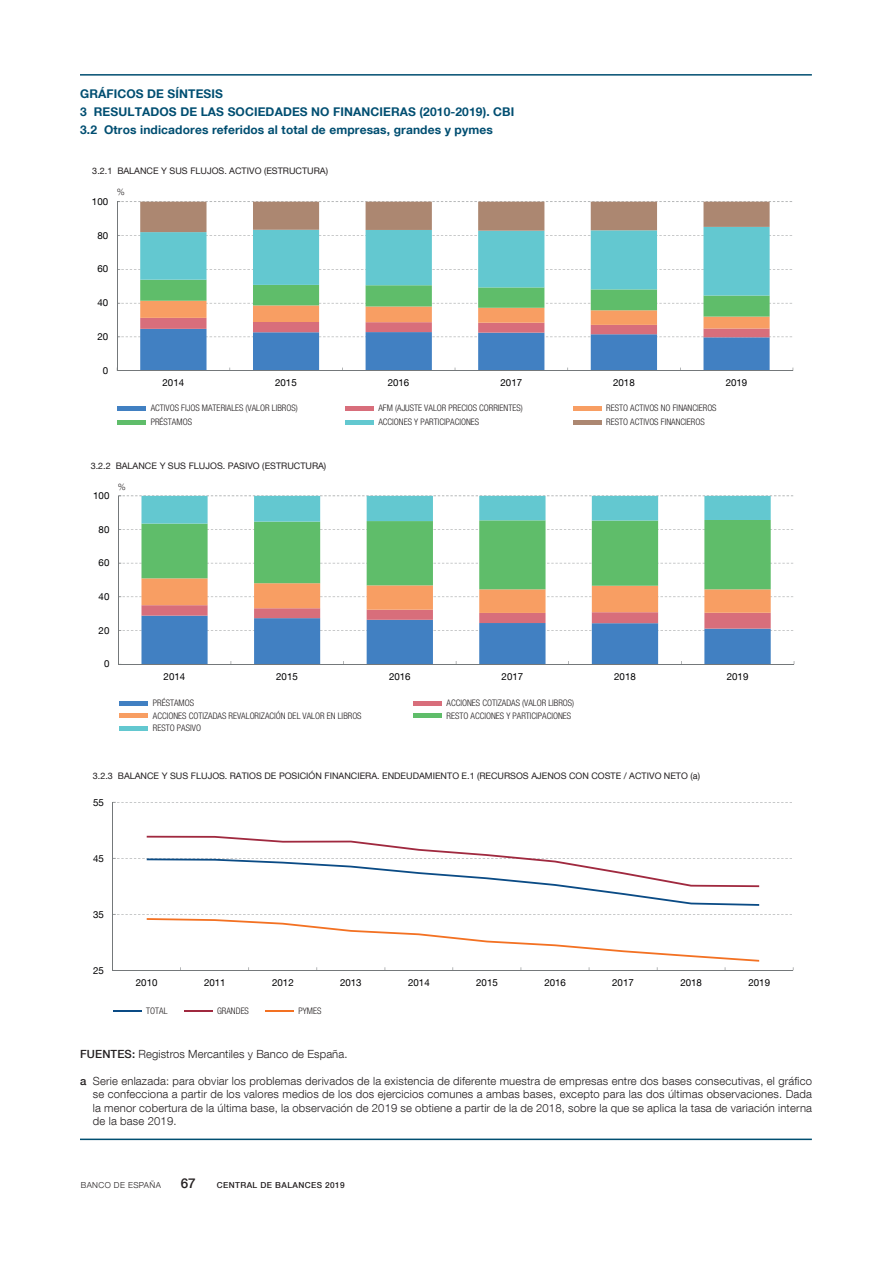
<style>
.page{position:relative;width:893px;height:1263px;background:#fff}
.page>*{position:absolute;margin:0;border:0;box-sizing:border-box;transform-origin:0 0}
.t1{font:500 13.5px "Bd E Neue Helvetica";color:#231f20}
.t2{font:700 12px/18px "Bd E Neue Helvetica";letter-spacing:.01em;color:#004e71}
.t3{font:300 11.25px/13.5px "Bd E Neue Helvetica";letter-spacing:.015em;color:#231f20;text-align:justify}
.t4{font:9.75px "Bd E Neue Helvetica";color:#000002}
.t5{font:300 condensed 9px "Bd E Neue Helvetica";color:#231f20}
.t6{font:9px "Bd E Neue Helvetica";color:#231f20}
.t7{font:300 9px "Bd E Neue Helvetica";color:#231f20}
.t8{font:500 8.25px "Bd E Neue Helvetica";letter-spacing:.05em;color:#231f20}
.t9{font:300 8.25px "Bd E Neue Helvetica";letter-spacing:.05em;color:#231f20}
.s1{font-weight:500}
</style>
<div class="page">
<hr style="left:80px;top:74px;width:732px;height:2px;background:#004e71">
<hr style="left:80px;top:1138px;width:732px;height:2px;background:#004e71">
<svg style="left:118px;top:201px;width:674px;height:136px"></svg>
<hr style="left:117px;top:202px;width:1px;height:169px;background:#74787a">
<hr style="left:117px;top:370px;width:676px;height:1px;background:#74787a">
<svg style="left:140px;top:202px;width:630px;height:168px"></svg>
<div style="left:118px;top:406px;width:28px;height:5px;background:#4180c2"></div>
<div style="left:345px;top:406px;width:29px;height:5px;background:#d86e7b"></div>
<div style="left:573px;top:406px;width:29px;height:5px;background:#f89e63"></div>
<div style="left:118px;top:420px;width:28px;height:5px;background:#5fbd6a"></div>
<div style="left:345px;top:420px;width:29px;height:5px;background:#63c8d0"></div>
<div style="left:573px;top:420px;width:29px;height:5px;background:#ac8771"></div>
<svg style="left:119px;top:495px;width:674px;height:136px"></svg>
<hr style="left:118px;top:496px;width:1px;height:168px;background:#74787a">
<hr style="left:118px;top:664px;width:676px;height:1px;background:#74787a">
<svg style="left:141px;top:496px;width:630px;height:168px"></svg>
<hr style="left:120px;top:701px;width:28px;height:4px;background:#4180c2">
<hr style="left:413px;top:701px;width:29px;height:4px;background:#d86e7b">
<hr style="left:120px;top:714px;width:28px;height:4px;background:#f89e63">
<hr style="left:413px;top:714px;width:29px;height:4px;background:#5fbd6a">
<div style="left:120px;top:726px;width:28px;height:5px;background:#63c8d0"></div>
<svg style="left:117px;top:802px;width:675px;height:113px"></svg>
<hr style="left:112px;top:802px;width:1px;height:168px;background:#74787a">
<hr style="left:113px;top:970px;width:680px;height:1px;background:#74787a">
<svg style="left:147px;top:836px;width:612px;height:70px"></svg>
<svg style="left:147px;top:918px;width:612px;height:52px"></svg>
<hr style="left:113px;top:1010px;width:29px;height:2px;background:#0a4b85">
<hr style="left:184px;top:1010px;width:29px;height:2px;background:#a0293f">
<hr style="left:265px;top:1010px;width:29px;height:2px;background:#f37122">
<p class="t2" style="left:80px;top:85px;width:436px">GRÁFICOS DE SÍNTESIS<br>3 RESULTADOS DE LAS SOCIEDADES NO FINANCIERAS (2010-2019). CBI<br>3.2 Otros indicadores referidos al total de empresas, grandes y pymes</p>
<p class="t6" style="left:92px;top:165px;width:237px">3.2.1 BALANCE Y SUS FLUJOS. ACTIVO (ESTRUCTURA)</p>
<p class="t7" style="left:117px;top:186px;width:10px">%</p>
<p class="t4" style="left:92px;top:195px;width:18px">100</p>
<p class="t4" style="left:98px;top:229px;width:12px">80</p>
<p class="t4" style="left:98px;top:263px;width:12px">60</p>
<p class="t4" style="left:98px;top:297px;width:12px">40</p>
<p class="t4" style="left:98px;top:331px;width:12px">20</p>
<p class="t4" style="left:103px;top:364px;width:7px">0</p>
<p class="t4" style="left:163px;top:377px;width:23px">2014</p>
<p class="t4" style="left:275px;top:377px;width:23px">2015</p>
<p class="t4" style="left:388px;top:377px;width:23px">2016</p>
<p class="t4" style="left:500px;top:377px;width:23px">2017</p>
<p class="t4" style="left:613px;top:377px;width:23px">2018</p>
<p class="t4" style="left:726px;top:377px;width:23px">2019</p>
<p class="t5" style="left:151px;top:403px;width:148px">ACTIVOS FIJOS MATERIALES (VALOR LIBROS)</p>
<p class="t5" style="left:378px;top:403px;width:146px">AFM (AJUSTE VALOR PRECIOS CORRIENTES)</p>
<p class="t5" style="left:606px;top:403px;width:112px">RESTO ACTIVOS NO FINANCIEROS</p>
<p class="t5" style="left:151px;top:417px;width:43px">PRÉSTAMOS</p>
<p class="t5" style="left:378px;top:417px;width:102px">ACCIONES Y PARTICIPACIONES</p>
<p class="t5" style="left:606px;top:417px;width:100px">RESTO ACTIVOS FINANCIEROS</p>
<p class="t6" style="left:91px;top:460px;width:237px">3.2.2 BALANCE Y SUS FLUJOS. PASIVO (ESTRUCTURA)</p>
<p class="t7" style="left:118px;top:481px;width:10px">%</p>
<p class="t4" style="left:93px;top:490px;width:18px">100</p>
<p class="t4" style="left:99px;top:523px;width:12px">80</p>
<p class="t4" style="left:99px;top:557px;width:12px">60</p>
<p class="t4" style="left:99px;top:590px;width:12px">40</p>
<p class="t4" style="left:99px;top:624px;width:12px">20</p>
<p class="t4" style="left:104px;top:658px;width:7px">0</p>
<p class="t4" style="left:164px;top:670px;width:23px">2014</p>
<p class="t4" style="left:276px;top:670px;width:23px">2015</p>
<p class="t4" style="left:389px;top:670px;width:23px">2016</p>
<p class="t4" style="left:502px;top:670px;width:23px">2017</p>
<p class="t4" style="left:614px;top:670px;width:23px">2018</p>
<p class="t4" style="left:727px;top:670px;width:23px">2019</p>
<p class="t5" style="left:153px;top:698px;width:43px">PRÉSTAMOS</p>
<p class="t5" style="left:446px;top:698px;width:129px">ACCIONES COTIZADAS (VALOR LIBROS)</p>
<p class="t5" style="left:153px;top:710px;width:210px">ACCIONES COTIZADAS REVALORIZACIÓN DEL VALOR EN LIBROS</p>
<p class="t5" style="left:446px;top:710px;width:126px">RESTO ACCIONES Y PARTICIPACIONES</p>
<p class="t5" style="left:153px;top:723px;width:50px">RESTO PASIVO</p>
<p class="t6" style="left:93px;top:770px;width:609px">3.2.3 BALANCE Y SUS FLUJOS. RATIOS DE POSICIÓN FINANCIERA. ENDEUDAMIENTO E.1 (RECURSOS AJENOS CON COSTE / ACTIVO NETO (a)</p>
<p class="t4" style="left:93px;top:796px;width:12px">55</p>
<p class="t4" style="left:93px;top:852px;width:12px">45</p>
<p class="t4" style="left:93px;top:908px;width:12px">35</p>
<p class="t4" style="left:93px;top:964px;width:12px">25</p>
<p class="t4" style="left:136px;top:976px;width:23px">2010</p>
<p class="t4" style="left:204px;top:976px;width:23px">2011</p>
<p class="t4" style="left:272px;top:976px;width:23px">2012</p>
<p class="t4" style="left:340px;top:976px;width:23px">2013</p>
<p class="t4" style="left:408px;top:976px;width:23px">2014</p>
<p class="t4" style="left:476px;top:976px;width:23px">2015</p>
<p class="t4" style="left:544px;top:976px;width:23px">2016</p>
<p class="t4" style="left:612px;top:976px;width:23px">2017</p>
<p class="t4" style="left:680px;top:976px;width:23px">2018</p>
<p class="t4" style="left:748px;top:976px;width:23px">2019</p>
<p class="t5" style="left:146px;top:1005px;width:23px">TOTAL</p>
<p class="t5" style="left:217px;top:1005px;width:33px">GRANDES</p>
<p class="t5" style="left:298px;top:1005px;width:24px">PYMES</p>
<p class="t3" style="left:80px;top:1046px;width:269px"><span class="s1">FUENTES:</span> Registros Mercantiles y Banco de España.</p>
<p class="t3" style="left:93px;top:1073px;width:721px;text-indent:-13px"><span class="s1">a</span> Serie enlazada: para obviar los problemas derivados de la existencia de diferente muestra de empresas entre dos bases consecutivas, el gráfico se confecciona a partir de los valores medios de los dos ejercicios comunes a ambas bases, excepto para las dos últimas observaciones. Dada la menor cobertura de la última base, la observación de 2019 se obtiene a partir de la de 2018, sobre la que se aplica la tasa de variación interna de la base 2019.</p>
<p class="t9" style="left:81px;top:1180px;width:82px">BANCO DE ESPAÑA</p>
<p class="t1" style="left:181px;top:1175px;width:16px">67</p>
<p class="t8" style="left:217px;top:1180px;width:129px">CENTRAL DE BALANCES 2019</p>
</div>
